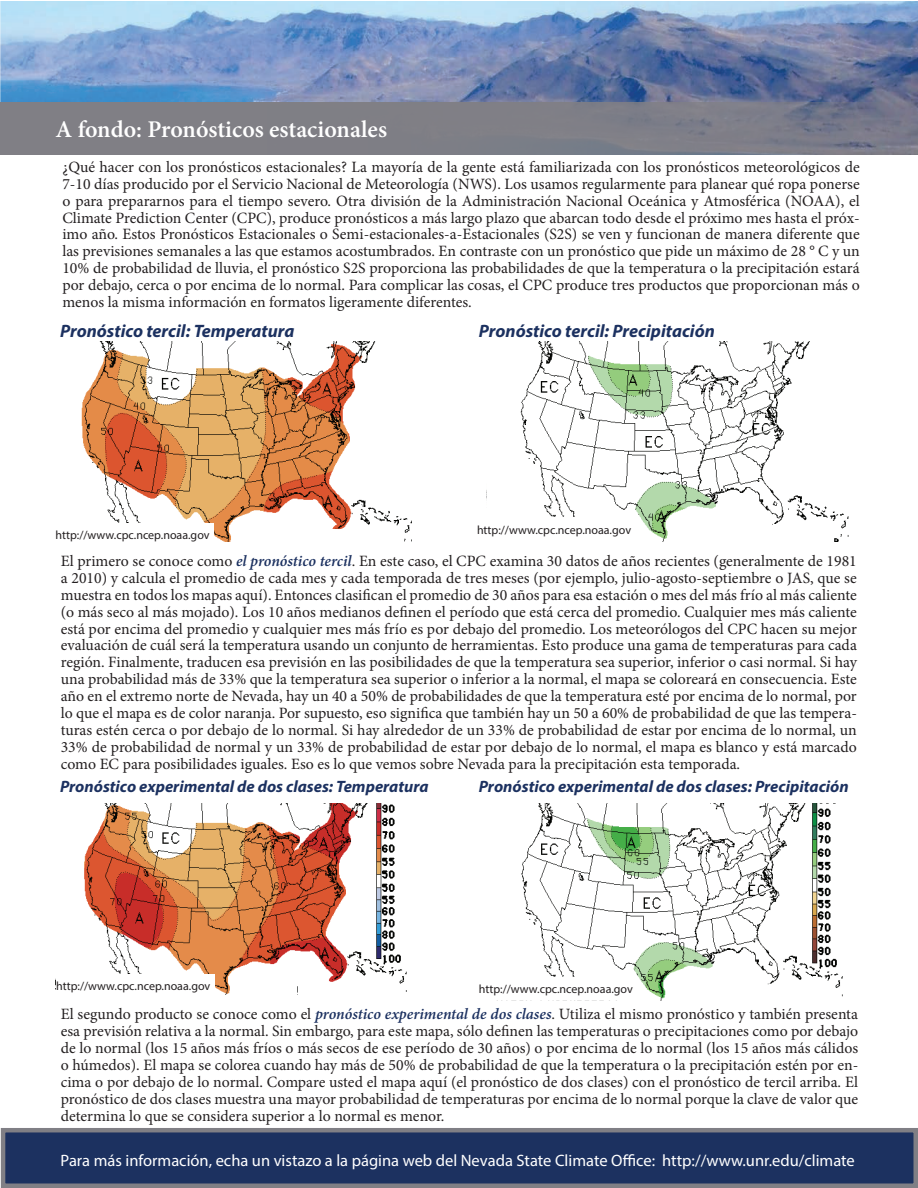
<style>
.page{position:relative;width:918px;height:1188px;background:#fff}
.page>*{position:absolute;margin:0;border:0;box-sizing:border-box;transform-origin:0 0}
.t1{font:600 24px "Minion Pro";color:#fff}
.t2{font:italic 700 18px "Myriad Pro";color:#1c3160}
.t3{font:16.5px "Myriad Pro";color:#fff}
.t4{font:italic 700 16.5px "Myriad Pro";color:#1c3160}
.t5{font:15.75px/16.8px "Minion Pro";color:#231f20;text-align:justify}
.t6{font:12px "Myriad Pro";color:#231f20}
.s1{font-weight:600;font-style:italic;color:#1c3160}
</style>
<div class="page">
<img style="left:55px;top:804px;width:352px;height:190px">
<div style="left:56px;top:974px;width:159px;height:23px;background:#fff"></div>
<img style="left:521px;top:804px;width:322px;height:196px">
<div style="left:479px;top:977px;width:158px;height:23px;background:#fff"></div>
<div style="left:298px;top:985px;width:107px;height:13px;background:#fff"></div>
<div style="left:730px;top:988px;width:106px;height:13px;background:#fff"></div>
<img style="left:486px;top:341px;width:363px;height:201px">
<div style="left:477px;top:517px;width:155px;height:25px;background:#fff"></div>
<img style="left:81px;top:341px;width:331px;height:201px">
<div style="left:56px;top:523px;width:158px;height:23px;background:#fff"></div>
<div style="left:726px;top:531px;width:106px;height:13px;background:#fff"></div>
<div style="left:294px;top:529px;width:107px;height:13px;background:#fff"></div>
<img style="left:0;top:2px;width:918px;height:100px">
<div style="left:0;top:102px;width:918px;height:52px;background:#807f85"></div>
<div style="left:3px;top:1130px;width:913px;height:56px;background:#1c3160"></div>
<div style="left:1px;top:1128px;width:917px;height:60px;border:4px solid #807f85"></div>
<h1 class="t1" style="left:56px;top:112px;width:333px">A fondo: Pronósticos estacionales</h1>
<p class="t5" style="left:62px;top:159px;width:799px">¿Qué hacer con los pronósticos estacionales? La mayoría de la gente está familiarizada con los pronósticos meteorológicos de 7-10 días producido por el Servicio Nacional de Meteorología (NWS). Los usamos regularmente para planear qué ropa ponerse o para prepararnos para el tiempo severo. Otra división de la Administración Nacional Oceánica y Atmosférica (NOAA), el Climate Prediction Center (CPC), produce pronósticos a más largo plazo que abarcan todo desde el próximo mes hasta el próx&shy;imo año. Estos Pronósticos Estacionales o Semi-estacionales-a-Estacionales (S2S) se ven y funcionan de manera diferente que las previsiones semanales a las que estamos acostumbrados. En contraste con un pronóstico que pide un máximo de 28 ° C y un 10% de probabilidad de lluvia, el pronóstico S2S proporciona las probabilidades de que la temperatura o la precipitación estará por debajo, cerca o por encima de lo normal. Para complicar las cosas, el CPC produce tres productos que proporcionan más o menos la misma información en formatos ligeramente diferentes.</p>
<p class="t2" style="left:60px;top:319px;width:236px">Pronóstico tercil: Temperatura</p>
<p class="t2" style="left:479px;top:319px;width:238px">Pronóstico tercil: Precipitación</p>
<p class="t6" style="left:56px;top:528px;width:156px">http://www.cpc.ncep.noaa.gov</p>
<p class="t6" style="left:477px;top:523px;width:156px">http://www.cpc.ncep.noaa.gov</p>
<p class="t5" style="left:61px;top:553px;width:798px">El primero se conoce como <span class="s1">el pronóstico tercil</span>. En este caso, el CPC examina 30 datos de años recientes (generalmente de 1981 a 2010) y calcula el promedio de cada mes y cada temporada de tres meses (por ejemplo, julio-agosto-septiembre o JAS, que se muestra en todos los mapas aquí). Entonces clasifcan el promedio de 30 años para esa estación o mes del más frío al más caliente (o más seco al más mojado). Los 10 años medianos defnen el período que está cerca del promedio. Cualquier mes más caliente está por encima del promedio y cualquier mes más frío es por debajo del promedio. Los meteorólogos del CPC hacen su mejor evaluación de cuál será la temperatura usando un conjunto de herramientas. Esto produce una gama de temperaturas para cada región. Finalmente, traducen esa previsión en las posibilidades de que la temperatura sea superior, inferior o casi normal. Si hay una probabilidad más de 33% que la temperatura sea superior o inferior a la normal, el mapa se coloreará en consecuencia. Este año en el extremo norte de Nevada, hay un 40 a 50% de probabilidades de que la temperatura esté por encima de lo normal, por lo que el mapa es de color naranja. Por supuesto, eso signifca que también hay un 50 a 60% de probabilidad de que las tempera&shy;turas estén cerca o por debajo de lo normal. Si hay alrededor de un 33% de probabilidad de estar por encima de lo normal, un 33% de probabilidad de normal y un 33% de probabilidad de estar por debajo de lo normal, el mapa es blanco y está marcado como EC para posibilidades iguales. Eso es lo que vemos sobre Nevada para la precipitación esta temporada.</p>
<p class="t4" style="left:60px;top:776px;width:370px">Pronóstico experimental de dos clases: Temperatura</p>
<p class="t4" style="left:479px;top:776px;width:372px">Pronóstico experimental de dos clases: Precipitación</p>
<p class="t6" style="left:56px;top:979px;width:156px">http://www.cpc.ncep.noaa.gov</p>
<p class="t6" style="left:479px;top:982px;width:156px">http://www.cpc.ncep.noaa.gov</p>
<p class="t5" style="left:61px;top:1006px;width:799px">El segundo producto se conoce como el <span class="s1">pronóstico experimental de dos clases</span>. Utiliza el mismo pronóstico y también presenta esa previsión relativa a la normal. Sin embargo, para este mapa, sólo defnen las temperaturas o precipitaciones como por debajo de lo normal (los 15 años más fríos o más secos de ese período de 30 años) o por encima de lo normal (los 15 años más cálidos o húmedos). El mapa se colorea cuando hay más de 50% de probabilidad de que la temperatura o la precipitación estén por en&shy;cima o por debajo de lo normal. Compare usted el mapa aquí (el pronóstico de dos clases) con el pronóstico de tercil arriba. El pronóstico de dos clases muestra una mayor probabilidad de temperaturas por encima de lo normal porque la clave de valor que determina lo que se considera superior a lo normal es menor.</p>
<p class="t3" style="left:61px;top:1150px;width:796px">Para más información, echa un vistazo a la página web del Nevada State Climate Ofce: http://www.unr.edu/climate</p>
</div>
